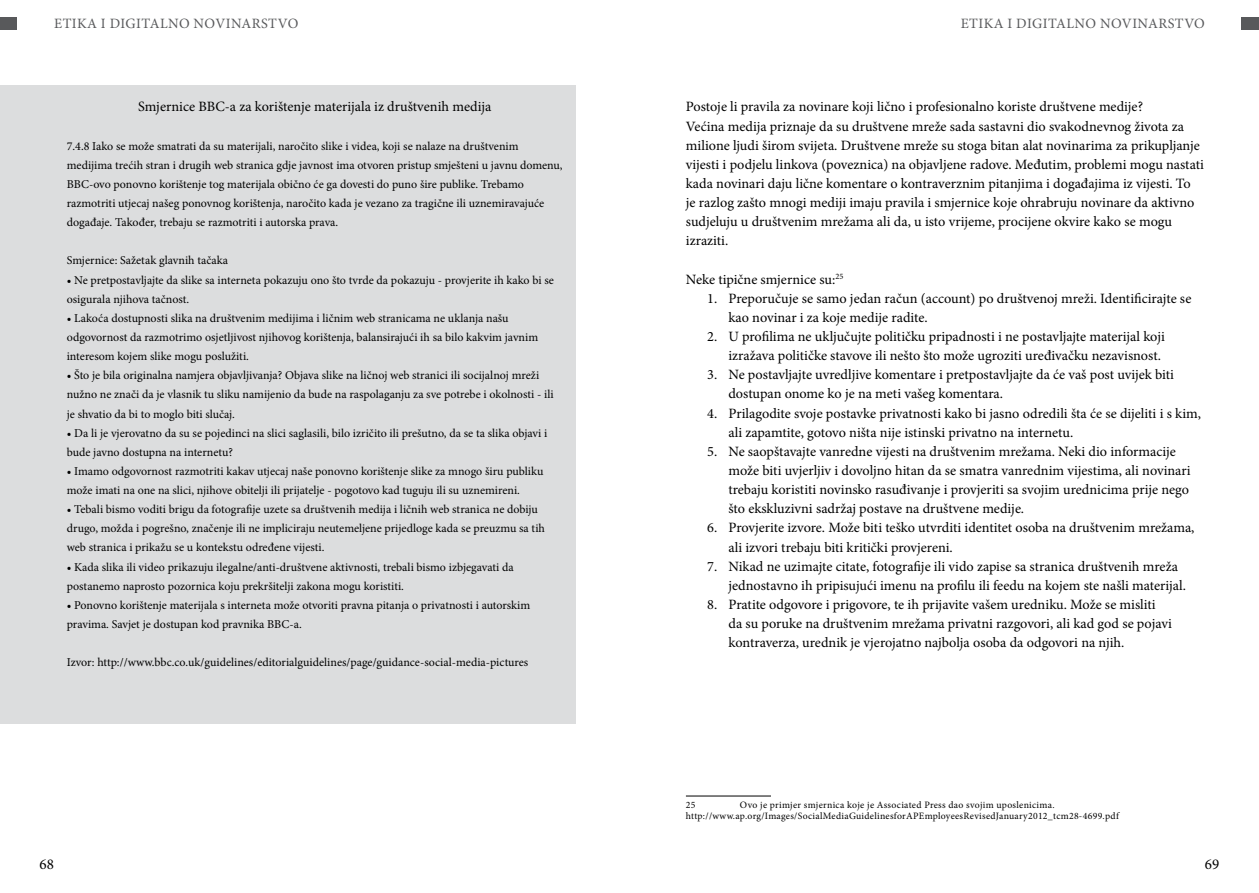
<style>
.page{position:relative;width:1259px;height:893px;background:#fff}
.page>*{position:absolute;margin:0;border:0;box-sizing:border-box;transform-origin:0 0}
.t1{font:15px "Minion Pro";color:#000}
.t2{font:14.25px/19.2px "Minion Pro";color:#000}
.t3{font:14.25px "Minion Pro";letter-spacing:.03em;color:#58595b}
.t4{font:12px/19.2px "Minion Pro";color:#000}
.t5{font:9.75px/11.7px "Minion Pro";letter-spacing:.03em;color:#000}
</style>
<div class="page">
<div style="left:0;top:17px;width:17px;height:13px;background:#58595b"></div>
<div style="left:1242px;top:17px;width:17px;height:13px;background:#58595b"></div>
<div style="left:0;top:85px;width:575px;height:639px;background:#dcddde"></div>
<hr style="left:686px;top:796px;width:85px;height:1px;background:#000">
<p class="t3" style="left:54px;top:14px;width:245px">ETIKA I DIGITALNO NOVINARSTVO</p>
<p class="t3" style="left:961px;top:14px;width:245px">ETIKA I DIGITALNO NOVINARSTVO</p>
<p class="t2" style="left:138px;top:97px;width:354px">Smjernice BBC-a za korištenje materijala iz društvenih medija</p>
<p class="t4" style="left:67px;top:136px;width:497px">7.4.8 Iako se može smatrati da su materijali, naročito slike i videa, koji se nalaze na društvenim medijima trećih stran i drugih web stranica gdje javnost ima otvoren pristup smješteni u javnu domenu, BBC-ovo ponovno korištenje tog materijala obično će ga dovesti do puno šire publike. Trebamo razmotriti utjecaj našeg ponovnog korištenja, naročito kada je vezano za tragične ili uznemiravajuće događaje. Također, trebaju se razmotriti i autorska prava.</p>
<p class="t4" style="left:67px;top:251px;width:163px">Smjernice: Sažetak glavnih tačaka</p>
<p class="t4" style="left:67px;top:270px;width:489px">• Ne pretpostavljajte da slike sa interneta pokazuju ono što tvrde da pokazuju - provjerite ih kako bi se osigurala njihova tačnost.</p>
<p class="t4" style="left:67px;top:308px;width:473px">• Lakoća dostupnosti slika na društvenim medijima i ličnim web stranicama ne uklanja našu odgovornost da razmotrimo osjetljivost njihovog korištenja, balansirajući ih sa bilo kakvim javnim interesom kojem slike mogu poslužiti.</p>
<p class="t4" style="left:67px;top:366px;width:488px">• Što je bila originalna namjera objavljivanja? Objava slike na ličnoj web stranici ili socijalnoj mreži nužno ne znači da je vlasnik tu sliku namijenio da bude na raspolaganju za sve potrebe i okolnosti - ili je shvatio da bi to moglo biti slučaj.</p>
<p class="t4" style="left:67px;top:423px;width:482px">• Da li je vjerovatno da su se pojedinci na slici saglasili, bilo izričito ili prešutno, da se ta slika objavi i bude javno dostupna na internetu?</p>
<p class="t4" style="left:67px;top:461px;width:478px">• Imamo odgovornost razmotriti kakav utjecaj naše ponovno korištenje slike za mnogo širu publiku može imati na one na slici, njihove obitelji ili prijatelje - pogotovo kad tuguju ili su uznemireni.</p>
<p class="t4" style="left:67px;top:500px;width:480px">• Tebali bismo voditi brigu da fotografije uzete sa društvenih medija i ličnih web stranica ne dobiju drugo, možda i pogrešno, značenje ili ne impliciraju neutemeljene prijedloge kada se preuzmu sa tih web stranica i prikažu se u kontekstu određene vijesti.</p>
<p class="t4" style="left:67px;top:557px;width:448px">• Kada slika ili video prikazuju ilegalne/anti-društvene aktivnosti, trebali bismo izbjegavati da postanemo naprosto pozornica koju prekršitelji zakona mogu koristiti.</p>
<p class="t4" style="left:67px;top:595px;width:465px">• Ponovno korištenje materijala s interneta može otvoriti pravna pitanja o privatnosti i autorskim pravima. Savjet je dostupan kod pravnika BBC-a.</p>
<p class="t4" style="left:67px;top:653px;width:463px">Izvor: http://www.bbc.co.uk/guidelines/editorialguidelines/page/guidance-social-media-pictures</p>
<p class="t2" style="left:686px;top:97px;width:519px">Postoje li pravila za novinare koji lično i profesionalno koriste društvene medije?<br>Većina medija priznaje da su društvene mreže sada sastavni dio svakodnevnog života za milione ljudi širom svijeta. Društvene mreže su stoga bitan alat novinarima za prikupljanje vijesti i podjelu linkova (poveznica) na objavljene radove. Međutim, problemi mogu nastati kada novinari daju lične komentare o kontraverznim pitanjima i događajima iz vijesti. To je razlog zašto mnogi mediji imaju pravila i smjernice koje ohrabruju novinare da aktivno sudjeluju u društvenim mrežama ali da, u isto vrijeme, procijene okvire kako se mogu izraziti.</p>
<p class="t2" style="left:686px;top:270px;width:159px">Neke tipične smjernice su:<sup>25</sup></p>
<p class="t2" style="left:728px;top:289px;width:464px;text-indent:-21px">1. Preporučuje se samo jedan račun (account) po društvenoj mreži. Identificirajte se kao novinar i za koje medije radite.</p>
<p class="t2" style="left:707px;top:327px;width:459px;text-align:right">2. U profilima ne uključujte političku pripadnosti i ne postavljajte materijal koji izražava političke stavove ili nešto što može ugroziti uređivačku nezavisnost.</p>
<p class="t2" style="left:728px;top:365px;width:447px;text-indent:-21px">3. Ne postavljajte uvredljive komentare i pretpostavljajte da će vaš post uvijek biti dostupan onome ko je na meti vašeg komentara.</p>
<p class="t2" style="left:728px;top:403px;width:474px;text-indent:-21px">4. Prilagodite svoje postavke privatnosti kako bi jasno odredili šta će se dijeliti i s kim, ali zapamtite, gotovo ništa nije istinski privatno na internetu.</p>
<p class="t2" style="left:728px;top:442px;width:464px;text-indent:-21px">5. Ne saopštavajte vanredne vijesti na društvenim mrežama. Neki dio informacije može biti uvjerljiv i dovoljno hitan da se smatra vanrednim vijestima, ali novinari trebaju koristiti novinsko rasuđivanje i provjeriti sa svojim urednicima prije nego što ekskluzivni sadržaj postave na društvene medije.</p>
<p class="t2" style="left:728px;top:518px;width:467px;text-indent:-21px">6. Provjerite izvore. Može biti teško utvrditi identitet osoba na društvenim mrežama, ali izvori trebaju biti kritički provjereni.</p>
<p class="t2" style="left:728px;top:557px;width:459px;text-indent:-21px">7. Nikad ne uzimajte citate, fotografije ili vido zapise sa stranica društvenih mreža jednostavno ih pripisujući imenu na profilu ili feedu na kojem ste našli materijal.</p>
<p class="t2" style="left:728px;top:595px;width:445px;text-indent:-21px">8. Pratite odgovore i prigovore, te ih prijavite vašem uredniku. Može se misliti da su poruke na društvenim mrežama privatni razgovori, ali kad god se pojavi kontraverza, urednik je vjerojatno najbolja osoba da odgovori na njih.</p>
<p class="t5" style="left:686px;top:799px;width:434px;text-indent:54px">Ovo je primjer smjernica koje je Associated Press dao svojim uposlenicima. http://www.ap.org/Images/SocialMediaGuidelinesforAPEmployeesRevisedJanuary2012_tcm28-4699.pdf</p>
<p class="t5" style="left:686px;top:799px;width:11px">25</p>
<p class="t1" style="left:40px;top:855px;width:16px">68</p>
<p class="t1" style="left:1205px;top:855px;width:16px">69</p>
</div>
